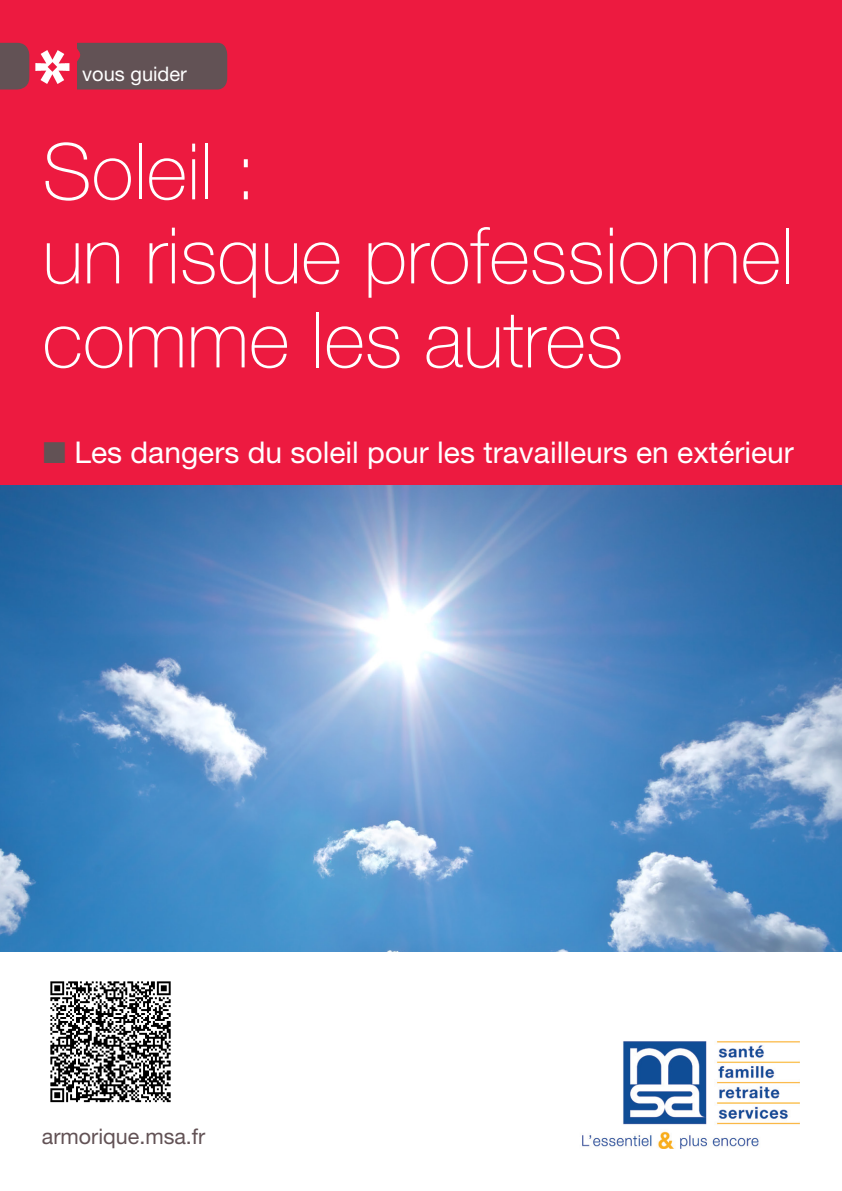
<style>
.page{position:relative;width:842px;height:1191px;background:#fff}
.page>*{position:absolute;margin:0;border:0;box-sizing:border-box;transform-origin:0 0}
.t1{font:100 78px/84px "Helvetica Neue LT Std";color:#fff}
.t2{font:30px "Helvetica Neue LT Std";color:#fff}
.t3{font:21.4px "Helvetica Neue LT Std";color:#625255}
.Cible{font:20px "Helvetica Neue LT Std";color:#fff}
.s1{color:#625255}
</style>
<div class="page">
<div style="left:0;top:0;width:841px;height:487px;background:#ed1a40"></div>
<img style="left:582px;top:1041px;width:217px;height:107px">
<div style="left:77px;top:43px;width:150px;height:46px;background:#625255"></div>
<svg style="left:0;top:43px;width:29px;height:46px"></svg>
<img style="left:0;top:485px;width:842px;height:466px">
<img style="left:35px;top:50px;width:35px;height:34px">
<img style="left:50px;top:981px;width:121px;height:122px">
<p class="Cible" style="left:82px;top:62px;width:106px">vous guider</p>
<p class="t1" style="left:42px;top:129px;width:216px">Soleil :</p>
<p class="t1" style="left:42px;top:213px;width:753px">un risque professionnel comme les autres</p>
<p class="t2" style="left:43px;top:434px;width:752px"><span class="s1">■</span> Les dangers du soleil pour les travailleurs en extérieur</p>
<p class="t3" style="left:42px;top:1123px;width:165px">armorique.msa.fr</p>
</div>
